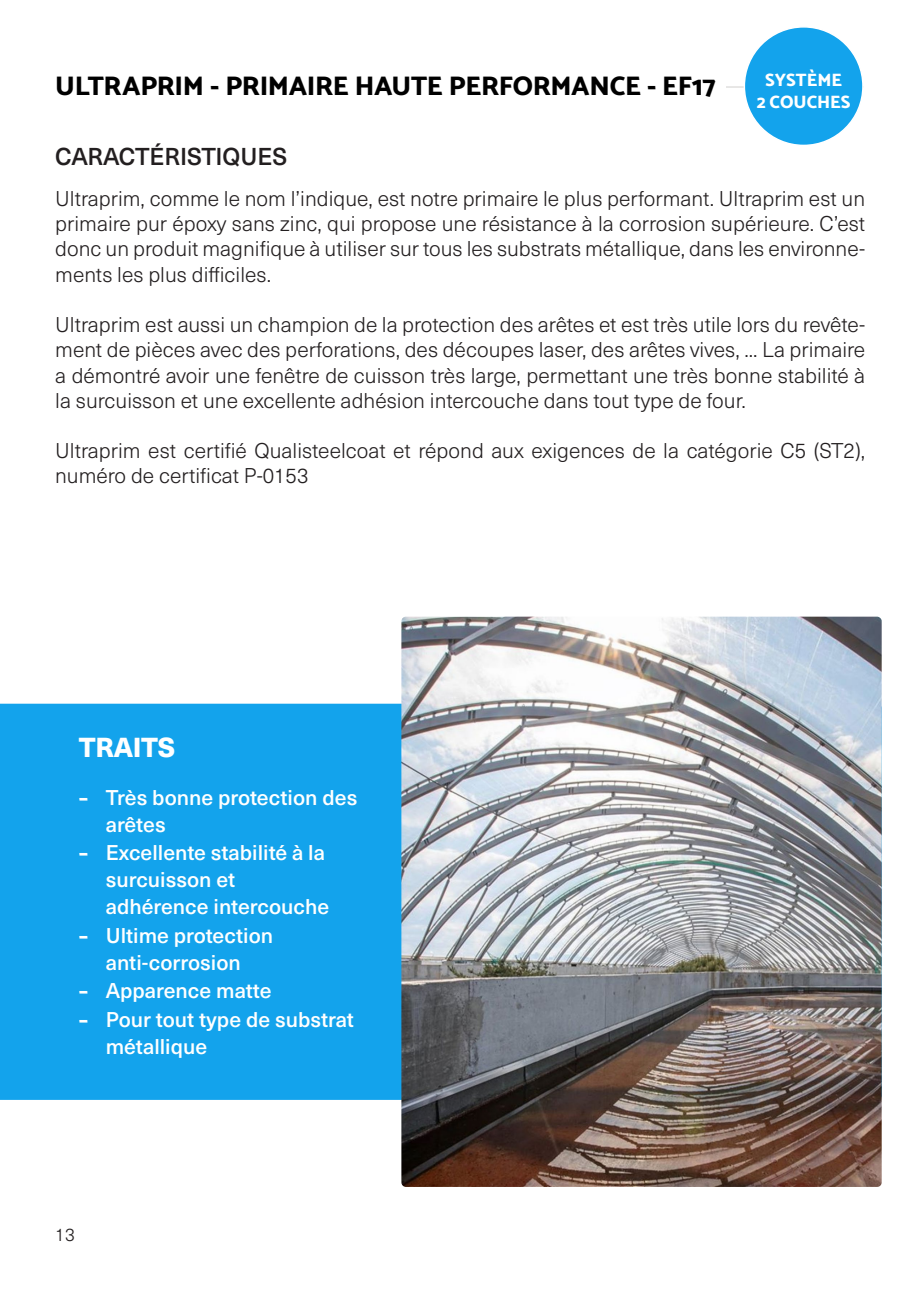
<style>
.page{position:relative;width:919px;height:1289px;background:#fff}
.page>*{position:absolute;margin:0;border:0;box-sizing:border-box;transform-origin:0 0}
.Sections{font:800 27px "Catamaran";letter-spacing:-.015em;color:#000}
.Paragraph{font:800 27px "Neue Haas Unica";letter-spacing:-.01em;color:#fff}
.t1{font:500 24px "Neue Haas Unica";letter-spacing:-.01em;color:#231f20}
.t2{font:300 21px/25.2px "Neue Haas Unica";color:#231f20;text-align:justify}
.t3{font:500 21px/27px "Neue Haas Unica";color:#fff}
.t4{font:800 18px "Catamaran";color:#fff}
.t5{font:300 18px "Neue Haas Unica";color:#231f20}
.s1{font-family:"Catamaran";font-weight:800}
</style>
<div class="page">
<div style="left:0;top:703px;width:401px;height:396px;background:#13a3ec"></div>
<svg style="left:726px;top:86px;width:17px;height:2px"></svg>
<div style="left:744px;top:27px;width:118px;height:118px;background:#13a3ec;border-radius:50%"></div>
<div style="left:743px;top:26px;width:120px;height:120px;border:2px solid #fff;border-radius:50%"></div>
<img style="left:401px;top:616px;width:480px;height:570px">
<p class="Sections" style="left:55px;top:65px;width:662px">ULTRAPRIM - PRIMAIRE HAUTE PERFORMANCE - EF17</p>
<p class="t4" style="left:765px;top:66px;width:78px">SYSTÈME</p>
<p class="t4" style="left:756px;top:88px;width:95px">2 COUCHES</p>
<p class="t1" style="left:55px;top:138px;width:233px">CARACTÉRISTIQUES</p>
<p class="t2" style="left:55px;top:185px;width:811px">Ultraprim, comme le nom l’indique, est notre primaire le plus performant. Ultraprim est un primaire pur époxy sans zinc, qui propose une résistance à la corrosion supérieure. C’est donc un produit magnifique à utiliser sur tous les substrats métallique, dans les environne&shy;ments les plus difficiles.</p>
<p class="t2" style="left:55px;top:311px;width:811px">Ultraprim est aussi un champion de la protection des arêtes et est très utile lors du revête&shy;ment de pièces avec des perforations, des découpes laser, des arêtes vives, ... La primaire a démontré avoir une fenêtre de cuisson très large, permettant une très bonne stabilité à la surcuisson et une excellente adhésion intercouche dans tout type de four.</p>
<p class="t2" style="left:55px;top:437px;width:811px">Ultraprim est certifié Qualisteelcoat et répond aux exigences de la catégorie C5 (ST2), numéro de certificat P-0153</p>
<p class="Paragraph" style="left:79px;top:726px;width:98px">TRAITS</p>
<p class="t3" style="left:106px;top:782px;width:253px;text-indent:-27px"><span class="s1">–</span> Très bonne protection des arêtes</p>
<p class="t3" style="left:106px;top:837px;width:225px;text-indent:-27px"><span class="s1">–</span> Excellente stabilité à la surcuisson et adhérence intercouche</p>
<p class="t3" style="left:79px;top:920px;width:196px;text-align:center"><span class="s1">–</span> Ultime protection anti-corrosion</p>
<p class="t3" style="left:79px;top:975px;width:194px"><span class="s1">–</span> Apparence matte</p>
<p class="t3" style="left:106px;top:1004px;width:250px;text-indent:-27px"><span class="s1">–</span> Pour tout type de substrat métallique</p>
<p class="t5" style="left:55px;top:1221px;width:21px">13</p>
</div>
